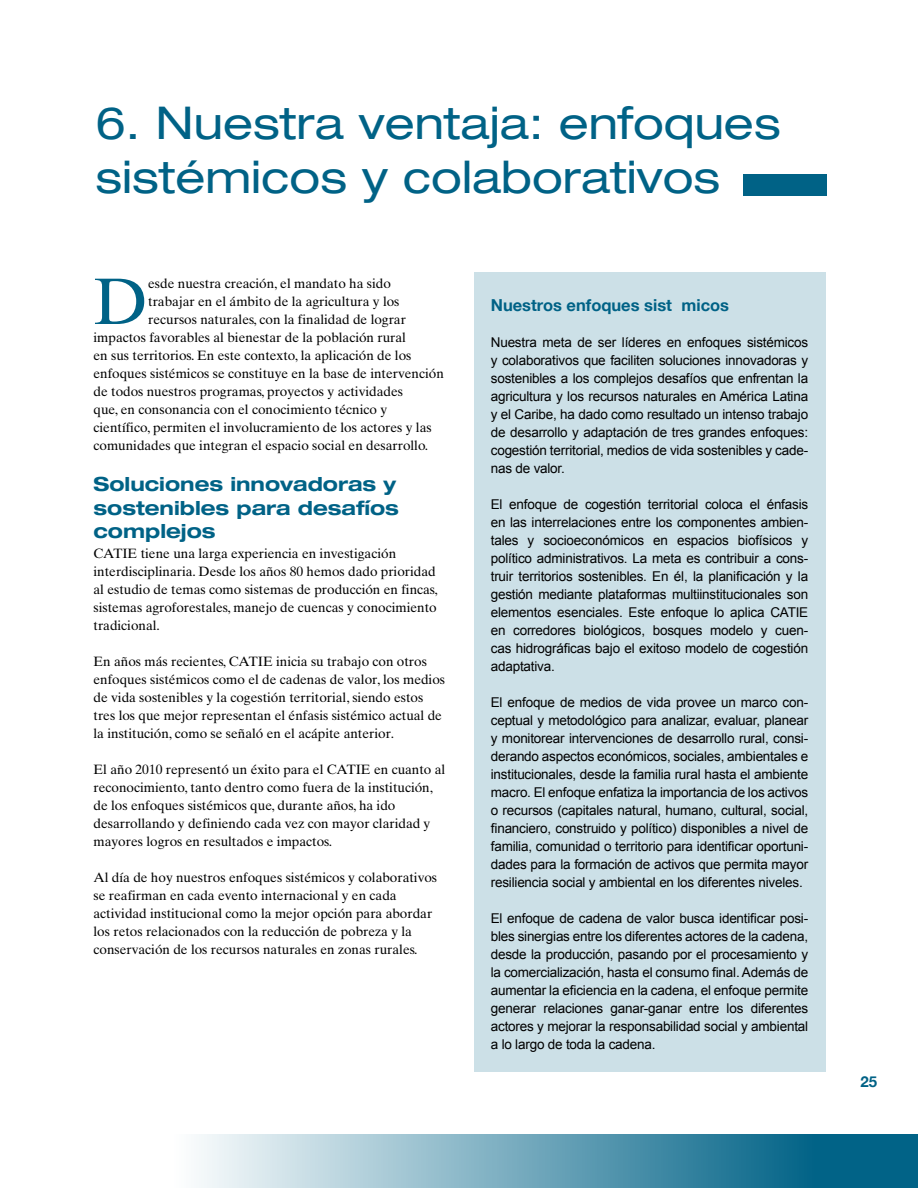
<style>
.page{position:relative;width:918px;height:1188px;background:#fff}
.page>*{position:absolute;margin:0;border:0;box-sizing:border-box;transform-origin:0 0}
.t1{font:65.7px "Times Ten";color:#006286}
.t2{font:expanded 45px/54px "Helvetica Neue";color:#006286}
.t3{font:700 expanded 19.5px/23.4px "Helvetica Neue";color:#006286}
.t4{font:700 16.5px "Helvetica Neue";color:#006286}
.t5{font:700 15px "Helvetica Neue";color:#006286}
.t6{font:13.5px/18px "Arial";letter-spacing:-.015em;color:#000;text-align:justify}
.t7{font:13.5px/18px "Times Ten";color:#000}
</style>
<div class="page">
<svg style="left:199px;top:1134px;width:719px;height:54px;background:#69a2b8"></svg>
<div style="left:743px;top:174px;width:84px;height:22px;background:#006286"></div>
<div style="left:474px;top:272px;width:351px;height:799px;background:#cce0e7"></div>
<h2 class="t2" style="left:95px;top:95px;width:687px">6. Nuestra ventaja: enfoques sistémicos y colaborativos</h2>
<h1 class="t1" style="left:94px;top:263px;width:56px">D</h1>
<p class="t7" style="left:148px;top:274px;width:244px">esde nuestra creación, el mandato ha sido</p>
<p class="t7" style="left:148px;top:292px;width:253px">trabajar en el ámbito de la agricultura y los</p>
<p class="t7" style="left:148px;top:310px;width:259px">recursos naturales, con la finalidad de lograr</p>
<p class="t7" style="left:94px;top:328px;width:314px">impactos favorables al bienestar de la población rural</p>
<p class="t7" style="left:94px;top:346px;width:319px">en sus territorios. En este contexto, la aplicación de los</p>
<p class="t7" style="left:94px;top:364px;width:352px">enfoques sistémicos se constituye en la base de intervención</p>
<p class="t7" style="left:94px;top:382px;width:311px">de todos nuestros programas, proyectos y actividades</p>
<p class="t7" style="left:94px;top:400px;width:295px">que, en consonancia con el conocimiento técnico y</p>
<p class="t7" style="left:94px;top:418px;width:340px">científico, permiten el involucramiento de los actores y las</p>
<p class="t7" style="left:94px;top:436px;width:336px">comunidades que integran el espacio social en desarrollo.</p>
<h3 class="t3" style="left:94px;top:472px;width:307px">Soluciones innovadoras y sostenibles para desafíos complejos</h3>
<p class="t7" style="left:94px;top:544px;width:346px">CATIE tiene una larga experiencia en investigación interdisciplinaria. Desde los años 80 hemos dado prioridad al estudio de temas como sistemas de producción en fincas, sistemas agroforestales, manejo de cuencas y conocimiento tradicional.</p>
<p class="t7" style="left:94px;top:652px;width:353px">En años más recientes, CATIE inicia su trabajo con otros enfoques sistémicos como el de cadenas de valor, los medios de vida sostenibles y la cogestión territorial, siendo estos tres los que mejor representan el énfasis sistémico actual de la institución, como se señaló en el acápite anterior.</p>
<p class="t7" style="left:94px;top:760px;width:353px">El año 2010 representó un éxito para el CATIE en cuanto al reconocimiento, tanto dentro como fuera de la institución, de los enfoques sistémicos que, durante años, ha ido desarrollando y definiendo cada vez con mayor claridad y mayores logros en resultados e impactos.</p>
<p class="t7" style="left:94px;top:868px;width:345px">Al día de hoy nuestros enfoques sistémicos y colaborativos se reafirman en cada evento internacional y en cada actividad institucional como la mejor opción para abordar los retos relacionados con la reducción de pobreza y la conservación de los recursos naturales en zonas rurales.</p>
<p class="t4" style="left:491px;top:295px;width:240px">Nuestros enfoques sistémicos</p>
<p class="t6" style="left:491px;top:333px;width:319px">Nuestra meta de ser líderes en enfoques sistémicos y colaborativos que faciliten soluciones innovadoras y sostenibles a los complejos desafíos que enfrentan la agricultura y los recursos naturales en América Latina y el Caribe, ha dado como resultado un intenso trabajo de desarrollo y adaptación de tres grandes enfoques: cogestión territorial, medios de vida sostenibles y cade&shy;nas de valor.</p>
<p class="t6" style="left:491px;top:495px;width:319px">El enfoque de cogestión territorial coloca el énfasis en las interrelaciones entre los componentes ambien&shy;tales y socioeconómicos en espacios biofísicos y político administrativos. La meta es contribuir a cons&shy;truir territorios sostenibles. En él, la planificación y la gestión mediante plataformas multiinstitucionales son elementos esenciales. Este enfoque lo aplica CATIE en corredores biológicos, bosques modelo y cuen&shy;cas hidrográficas bajo el exitoso modelo de cogestión adaptativa.</p>
<p class="t6" style="left:491px;top:693px;width:319px">El enfoque de medios de vida provee un marco con&shy;ceptual y metodológico para analizar, evaluar, planear y monitorear intervenciones de desarrollo rural, consi&shy;derando aspectos económicos, sociales, ambientales e institucionales, desde la familia rural hasta el ambiente macro. El enfoque enfatiza la importancia de los activos o recursos (capitales natural, humano, cultural, social, financiero, construido y político) disponibles a nivel de familia, comunidad o territorio para identificar oportuni&shy;dades para la formación de activos que permita mayor resiliencia social y ambiental en los diferentes niveles.</p>
<p class="t6" style="left:491px;top:909px;width:319px">El enfoque de cadena de valor busca identificar posi&shy;bles sinergias entre los diferentes actores de la cadena, desde la producción, pasando por el procesamiento y la comercialización, hasta el consumo final. Además de aumentar la eficiencia en la cadena, el enfoque permite generar relaciones ganar-ganar entre los diferentes actores y mejorar la responsabilidad social y ambiental a lo largo de toda la cadena.</p>
<p class="t5" style="left:861px;top:1072px;width:18px">25</p>
</div>
